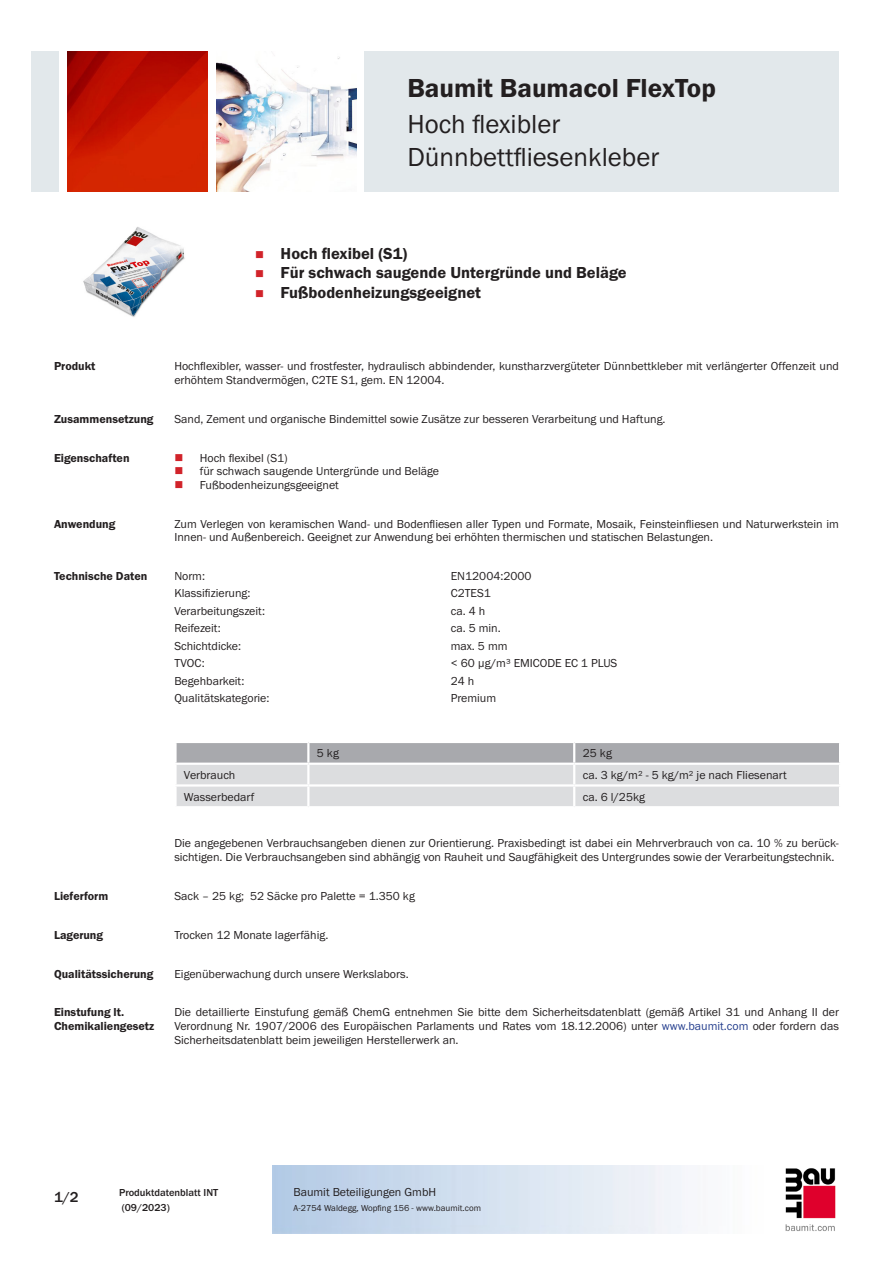
<style>
.page{position:relative;width:893px;height:1263px;background:#fff}
.page>*{position:absolute;margin:0;border:0;box-sizing:border-box;transform-origin:0 0}
.PDS_Produktname_Land{font:27px/32.4px "BM Franklin Gothic URW Boo";color:#231f20}
.PDS_Produktname{font:27px "BM Franklin Gothic URW Dem";color:#231f20}
.t1{font:16.5px "BM Franklin Gothic URW Dem";color:#231f20}
.t2{font:500 15px "BM Franklin Gothic URW";color:#231f20}
.PDS_Standard{font:12px/13.5px "BM Franklin Gothic URW Boo";color:#231f20}
.PDS_Standard_linksbü{font:12px "BM Franklin Gothic URW Boo";color:#231f20}
.PDS_Header{font:12px/13.5px "BM Franklin Gothic URW Dem";color:#231f20}
.t3{font:500 10.5px/15px "BM Franklin Gothic URW";color:#231f20}
.t4{font:9px "BM Franklin Gothic URW Boo";color:#231f20}
.s1{color:#253f8e}
</style>
<div class="page">
<img style="left:785px;top:1168px;width:51px;height:63px">
<div style="left:32px;top:51px;width:27px;height:140px;background:#e2e8eb"></div>
<img style="left:68px;top:52px;width:140px;height:139px">
<img style="left:216px;top:57px;width:141px;height:134px">
<div style="left:365px;top:51px;width:474px;height:140px;background:#e2e8eb"></div>
<img style="left:83px;top:227px;width:102px;height:90px">
<svg style="left:175px;top:742px;width:665px;height:64px;background:#cfd0d2"></svg>
<p class="PDS_Produktname" style="left:407px;top:71px;width:310px">Baumit Baumacol FlexTop</p>
<p class="PDS_Produktname_Land" style="left:407px;top:109px;width:253px">Hoch flexibler<br>Dünnbettfliesenkleber</p>
<p class="t1" style="left:281px;top:243px;width:128px">Hoch flexibel (S1)</p>
<p class="t1" style="left:281px;top:263px;width:348px">Für schwach saugende Untergründe und Beläge</p>
<p class="t1" style="left:281px;top:282px;width:202px">Fußbodenheizungsgeeignet</p>
<p class="PDS_Header" style="left:54px;top:360px;width:43px">Produkt</p>
<p class="PDS_Standard" style="left:174px;top:360px;width:666px">Hochflexibler, wasser- und frostfester, hydraulisch abbindender, kunstharzvergüteter Dünnbettkleber mit verlängerter Offenzeit und erhöhtem Standvermögen, C2TE S1, gem. EN 12004.</p>
<p class="PDS_Header" style="left:54px;top:412px;width:101px">Zusammensetzung</p>
<p class="PDS_Standard" style="left:174px;top:412px;width:493px">Sand, Zement und organische Bindemittel sowie Zusätze zur besseren Verarbeitung und Haftung.</p>
<p class="PDS_Header" style="left:54px;top:451px;width:77px">Eigenschaften</p>
<p class="PDS_Standard" style="left:200px;top:451px;width:89px">Hoch flexibel (S1)</p>
<p class="PDS_Standard" style="left:200px;top:465px;width:241px">für schwach saugende Untergründe und Beläge</p>
<p class="PDS_Standard" style="left:200px;top:478px;width:141px">Fußbodenheizungsgeeignet</p>
<p class="PDS_Header" style="left:54px;top:517px;width:63px">Anwendung</p>
<p class="PDS_Standard" style="left:174px;top:517px;width:666px">Zum Verlegen von keramischen Wand- und Bodenfliesen aller Typen und Formate, Mosaik, Feinsteinfliesen und Naturwerkstein im<br>Innen- und Außenbereich. Geeignet zur Anwendung bei erhöhten thermischen und statischen Belastungen.</p>
<p class="PDS_Header" style="left:54px;top:569px;width:95px">Technische Daten</p>
<p class="PDS_Standard_linksbü" style="left:174px;top:568px;width:32px">Norm:</p>
<p class="PDS_Standard_linksbü" style="left:451px;top:568px;width:82px">EN12004:2000</p>
<p class="PDS_Standard_linksbü" style="left:174px;top:586px;width:78px">Klassifizierung:</p>
<p class="PDS_Standard_linksbü" style="left:451px;top:586px;width:42px">C2TES1</p>
<p class="PDS_Standard_linksbü" style="left:174px;top:603px;width:92px">Verarbeitungszeit:</p>
<p class="PDS_Standard_linksbü" style="left:451px;top:603px;width:36px">ca. 4 h</p>
<p class="PDS_Standard_linksbü" style="left:174px;top:621px;width:48px">Reifezeit:</p>
<p class="PDS_Standard_linksbü" style="left:451px;top:621px;width:52px">ca. 5 min.</p>
<p class="PDS_Standard_linksbü" style="left:174px;top:638px;width:68px">Schichtdicke:</p>
<p class="PDS_Standard_linksbü" style="left:451px;top:638px;width:58px">max. 5 mm</p>
<p class="PDS_Standard_linksbü" style="left:174px;top:656px;width:32px">TVOC:</p>
<p class="PDS_Standard_linksbü" style="left:451px;top:656px;width:168px">&lt; 60 µg/m³ EMICODE EC 1 PLUS</p>
<p class="PDS_Standard_linksbü" style="left:174px;top:673px;width:72px">Begehbarkeit:</p>
<p class="PDS_Standard_linksbü" style="left:451px;top:673px;width:25px">24 h</p>
<p class="PDS_Standard_linksbü" style="left:174px;top:691px;width:97px">Qualitätskategorie:</p>
<p class="PDS_Standard_linksbü" style="left:451px;top:691px;width:47px">Premium</p>
<p class="PDS_Standard_linksbü" style="left:317px;top:746px;width:24px">5 kg</p>
<p class="PDS_Standard_linksbü" style="left:583px;top:746px;width:31px">25 kg</p>
<p class="PDS_Standard_linksbü" style="left:184px;top:768px;width:53px">Verbrauch</p>
<p class="PDS_Standard_linksbü" style="left:583px;top:768px;width:206px">ca. 3 kg/m² - 5 kg/m² je nach Fliesenart</p>
<p class="PDS_Standard_linksbü" style="left:184px;top:789px;width:72px">Wasserbedarf</p>
<p class="PDS_Standard_linksbü" style="left:583px;top:789px;width:64px">ca. 6 l/25kg</p>
<p class="PDS_Standard" style="left:174px;top:837px;width:666px">Die angegebenen Verbrauchsangeben dienen zur Orientierung. Praxisbedingt ist dabei ein Mehrverbrauch von ca. 10 % zu berück&shy;sichtigen. Die Verbrauchsangeben sind abhängig von Rauheit und Saugfähigkeit des Untergrundes sowie der Verarbeitungstechnik.</p>
<p class="PDS_Header" style="left:54px;top:889px;width:56px">Lieferform</p>
<p class="PDS_Standard" style="left:174px;top:889px;width:242px">Sack – 25 kg; 52 Säcke pro Palette = 1.350 kg</p>
<p class="PDS_Header" style="left:54px;top:928px;width:51px">Lagerung</p>
<p class="PDS_Standard" style="left:174px;top:928px;width:155px">Trocken 12 Monate lagerfähig.</p>
<p class="PDS_Header" style="left:54px;top:967px;width:101px">Qualitätssicherung</p>
<p class="PDS_Standard" style="left:174px;top:967px;width:236px">Eigenüberwachung durch unsere Werkslabors.</p>
<p class="PDS_Header" style="left:54px;top:1006px;width:102px">Einstufung lt.<br>Chemikaliengesetz</p>
<p class="PDS_Standard" style="left:174px;top:1006px;width:666px;text-align:justify">Die detaillierte Einstufung gemäß ChemG entnehmen Sie bitte dem Sicherheitsdatenblatt (gemäß Artikel 31 und Anhang II der Verordnung Nr. 1907/2006 des Europäischen Parlaments und Rates vom 18.12.2006) unter <span class="s1">www.baumit.com</span> oder fordern das Sicherheitsdatenblatt beim jeweiligen Herstellerwerk an.</p>
<p class="t2" style="left:54px;top:1188px;width:26px">1/2</p>
<p class="t3" style="left:119px;top:1185px;width:101px">Produktdatenblatt INT (09/2023)</p>
<p class="PDS_Standard" style="left:293px;top:1185px;width:144px">Baumit Beteiligungen GmbH</p>
<p class="t4" style="left:293px;top:1202px;width:189px">A-2754 Waldegg, Wopfing 156 - www.baumit.com</p>
</div>
